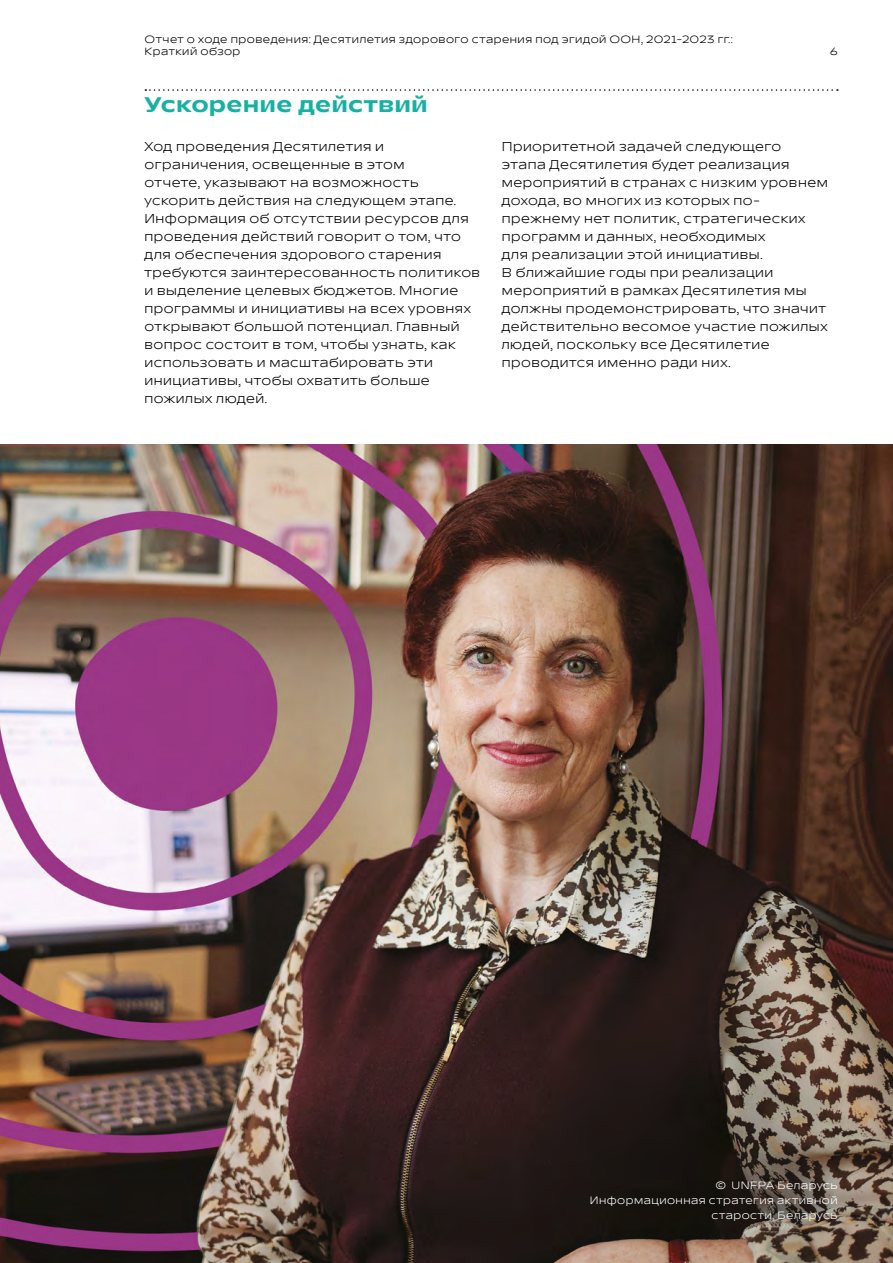
<style>
.page{position:relative;width:893px;height:1263px;background:#fff}
.page>*{position:absolute;margin:0;border:0;box-sizing:border-box;transform-origin:0 0}
.H2_dotted_rule_SPAN{font:700 21px "TT Runs WHO";letter-spacing:.025em;color:#17b1a4}
.Body_copy{font:12.75px/18px "TT Runs WHO";letter-spacing:.035em;color:#000}
.t1{font:10.5px/12.6px "TT Runs WHO";letter-spacing:.045em;color:#000}
.Photo_Credit{font:10.5px/15px "TT Runs WHO";letter-spacing:.045em;color:#fff;text-align:right}
</style>
<div class="page">
<img style="left:0;top:444px;width:893px;height:819px">
<svg style="left:145px;top:89px;width:693px;height:2px"></svg>
<p class="t1" style="left:145px;top:33px;width:590px">Отчет о ходе проведения: Десятилетия здорового старения под эгидой ООН, 2021-2023 гг.:<br>Краткий обзор</p>
<p class="t1" style="left:830px;top:46px;width:9px">6</p>
<p class="H2_dotted_rule_SPAN" style="left:145px;top:92px;width:285px">Ускорение действий</p>
<p class="Body_copy" style="left:145px;top:138px;width:337px">Ход проведения Десятилетия и ограничения, освещенные в этом<br>отчете, указывают на возможность ускорить действия на следующем этапе.<br>Информация об отсутствии ресурсов для проведения действий говорит о том, что для обеспечения здорового старения требуются заинтересованность политиков и выделение целевых бюджетов. Многие программы и инициативы на всех уровнях открывают большой потенциал. Главный вопрос состоит в том, чтобы узнать, как использовать и масштабировать эти инициативы, чтобы охватить больше пожилых людей.</p>
<p class="Body_copy" style="left:502px;top:138px;width:327px">Приоритетной задачей следующего этапа Десятилетия будет реализация мероприятий в странах с низким уровнем дохода, во многих из которых по&shy;прежнему нет политик, стратегических программ и данных, необходимых<br>для реализации этой инициативы.<br>В ближайшие годы при реализации мероприятий в рамках Десятилетия мы должны продемонстрировать, что значит действительно весомое участие пожилых людей, поскольку все Десятилетие проводится именно ради них.</p>
<p class="Photo_Credit" style="left:590px;top:1178px;width:249px">© UNFPA Беларусь<br>Информационная стратегия активной старости, Беларусь</p>
</div>
